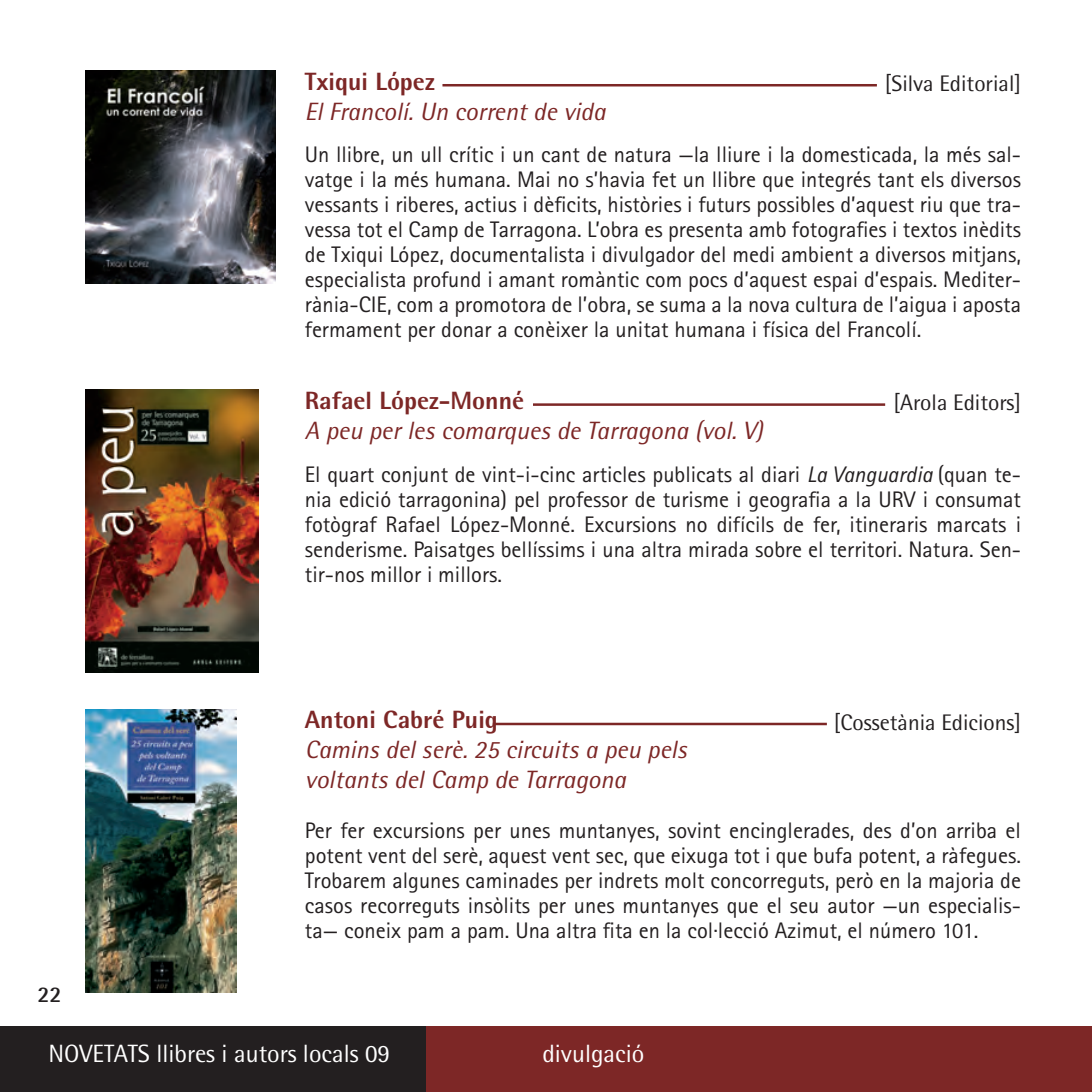
<style>
.page{position:relative;width:1092px;height:1092px;background:#fff}
.page>*{position:absolute;margin:0;border:0;box-sizing:border-box;transform-origin:0 0}
.t1{font:italic 25px/30px "Rotis Semi Sans";color:#7d2726}
.t2{font:800 25px "Rotis Semi Sans";color:#7d2726}
.t3{font:25px "Rotis Semi Sans";color:#fff}
.t4{font:22.5px/25px "Rotis Sans Serif";color:#231f20;text-align:justify}
.t5{font:22.5px "Rotis Semi Sans";color:#231f20}
.t6{font:700 22.5px "Rotis Semi Sans";color:#231f20}
.s1{font-style:italic}
</style>
<div class="page">
<div style="left:13px;top:1026px;width:1064px;height:65px;background:#7d2726"></div>
<div style="left:0;top:1026px;width:425px;height:65px;background:#231f20"></div>
<div style="left:1077px;top:1026px;width:14px;height:65px;background:#7d2726"></div>
<img style="left:85px;top:70px;width:190px;height:213px">
<hr style="left:442px;top:84px;width:434px;height:2px;background:#7d2726">
<img style="left:85px;top:389px;width:174px;height:283px">
<hr style="left:533px;top:403px;width:352px;height:3px;background:#7d2726">
<img style="left:85px;top:709px;width:151px;height:283px">
<hr style="left:493px;top:722px;width:333px;height:3px;background:#7d2726">
<p class="t2" style="left:305px;top:72px;width:131px">Txiqui López</p>
<p class="t1" style="left:305px;top:99px;width:302px">El Francolí. Un corrent de vida</p>
<p class="t4" style="left:305px;top:144px;width:717px">Un llibre, un ull crític i un cant de natura —la lliure i la domesticada, la més sal&shy;vatge i la més humana. Mai no s’havia fet un llibre que integrés tant els diversos vessants i riberes, actius i dèficits, històries i futurs possibles d’aquest riu que tra&shy;vessa tot el Camp de Tarragona. L’obra es presenta amb fotografies i textos inèdits de Txiqui López, documentalista i divulgador del medi ambient a diversos mitjans, especialista profund i amant romàntic com pocs d’aquest espai d’espais. Mediter&shy;rània-CIE, com a promotora de l’obra, se suma a la nova cultura de l’aigua i aposta fermament per donar a conèixer la unitat humana i física del Francolí.</p>
<p class="t5" style="left:884px;top:75px;width:138px">[Silva Editorial]</p>
<p class="t2" style="left:305px;top:391px;width:221px">Rafael López-Monné</p>
<p class="t1" style="left:305px;top:418px;width:459px">A peu per les comarques de Tarragona (vol. V)</p>
<p class="t4" style="left:305px;top:463px;width:717px">El quart conjunt de vint-i-cinc articles publicats al diari <span class="s1">La Vanguardia</span> (quan te&shy;nia edició tarragonina) pel professor de turisme i geografia a la URV i consumat fotògraf Rafael López-Monné. Excursions no difícils de fer, itineraris marcats i senderisme. Paisatges bellíssims i una altra mirada sobre el territori. Natura. Sen&shy;tir-nos millor i millors.</p>
<p class="t5" style="left:893px;top:395px;width:129px">[Arola Editors]</p>
<p class="t6" style="left:38px;top:986px;width:26px">22</p>
<p class="t2" style="left:305px;top:711px;width:194px">Antoni Cabré Puig</p>
<p class="t1" style="left:305px;top:737px;width:383px">Camins del serè. 25 circuits a peu pels voltants del Camp de Tarragona</p>
<p class="t4" style="left:305px;top:820px;width:717px">Per fer excursions per unes muntanyes, sovint encinglerades, des d’on arriba el potent vent del serè, aquest vent sec, que eixuga tot i que bufa potent, a ràfegues.<br>Trobarem algunes caminades per indrets molt concorreguts, però en la majoria de casos recorreguts insòlits per unes muntanyes que el seu autor —un especialis&shy;ta— coneix pam a pam. Una altra fita en la col·lecció Azimut, el número 101.</p>
<p class="t5" style="left:833px;top:714px;width:189px">[Cossetània Edicions]</p>
<p class="t3" style="left:48px;top:1044px;width:343px">NOVETATS llibres i autors locals 09</p>
<p class="t3" style="left:542px;top:1044px;width:103px">divulgació</p>
</div>
